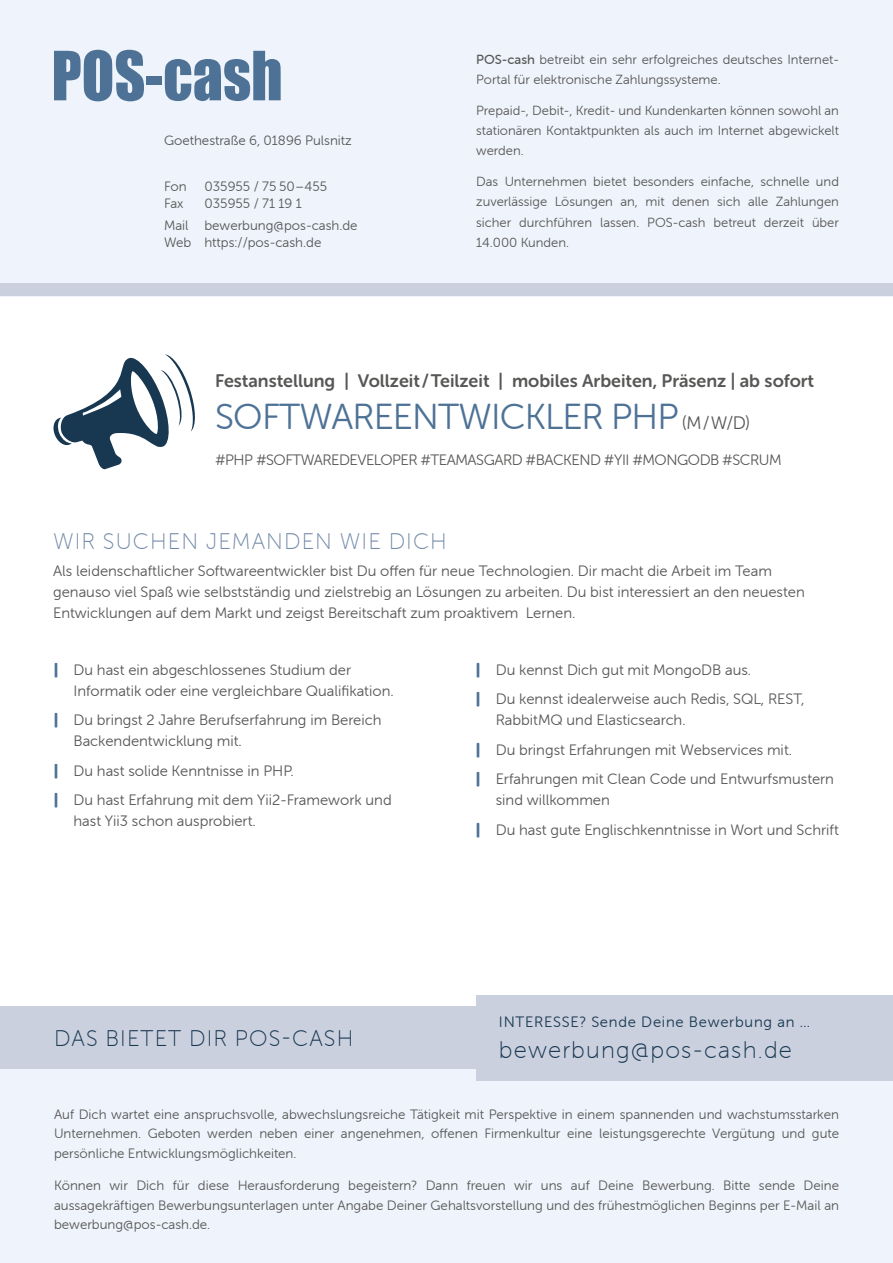
<style>
.page{position:relative;width:893px;height:1263px;background:#fff}
.page>*{position:absolute;margin:0;border:0;box-sizing:border-box;transform-origin:0 0}
.t1{font:36px "Museo Sans Rounded 300";letter-spacing:-.02em;color:#4e7296}
.t2{font:24px "Museo Sans Rounded 100";letter-spacing:.05em;color:#183852}
.t3{font:22.5px "Museo Sans Rounded 100";letter-spacing:.05em;color:#738aa9}
.t4{font:22.5px "Museo Sans Rounded 100";letter-spacing:.05em;color:#183852}
.t5{font:18px "Museo Sans Rounded 700";color:#575756}
.t6{font:15px/29.5px "Museo Sans Rounded 300";color:#575756}
.t7{font:15px "Museo Sans Rounded 300";letter-spacing:-.03em;color:#575756}
.t8{font:15px "Museo Sans Rounded 300";letter-spacing:.05em;color:#183852}
.t9{font:13.5px/19.5px "Museo Sans Rounded 300";color:#575756;text-align:justify}
.t10{font:13.2px/20.2px "Museo Sans Rounded 300";color:#575756;text-align:justify}
.s1{font-family:"Museo Sans Rounded 500"}
.s2{font-size:18px;color:#575756}
.s3{font-family:"Museo Sans Rounded";color:#4e7296}
</style>
<div class="page">
<div style="left:0;top:0;width:893px;height:296px;background:#eff3fb"></div>
<div style="left:0;top:283px;width:893px;height:13px;background:#cbd0de"></div>
<svg style="left:54px;top:50px;width:90px;height:51px"></svg>
<div style="left:146px;top:76px;width:16px;height:8px;background:#4e7296"></div>
<svg style="left:165px;top:51px;width:116px;height:50px"></svg>
<div style="left:0;top:1069px;width:893px;height:194px;background:#eff3fb"></div>
<div style="left:0;top:1006px;width:893px;height:63px;background:#cbd0de"></div>
<div style="left:476px;top:995px;width:417px;height:85px;background:#cbd0de"></div>
<svg style="left:53px;top:354px;width:142px;height:116px"></svg>
<p class="t9" style="left:164px;top:131px;width:189px">Goethestraße 6, 01896 Pulsnitz</p>
<p class="t9" style="left:164px;top:177px;width:24px">Fon</p>
<p class="t9" style="left:204px;top:177px;width:124px">035955 / 75 50 – 455</p>
<p class="t9" style="left:164px;top:193px;width:21px">Fax</p>
<p class="t9" style="left:164px;top:192px;width:195px;line-height:23px;text-indent:40px">035955 / 71 19 1<br>Mail bewerbung@pos-cash.de</p>
<p class="t9" style="left:164px;top:233px;width:159px">Web https://pos-cash.de</p>
<p class="t10" style="left:476px;top:49px;width:364px"><span class="s1">POS-cash</span> betreibt ein sehr erfolgreiches deutsches Internet-<br>Portal für elektronische Zahlungssysteme.</p>
<p class="t10" style="left:476px;top:100px;width:364px">Prepaid-, Debit-, Kredit- und Kundenkarten können sowohl an stationären Kontaktpunkten als auch im Internet abgewickelt werden.</p>
<p class="t10" style="left:476px;top:171px;width:364px">Das Unternehmen bietet besonders einfache, schnelle und zuverlässige Lösungen an, mit denen sich alle Zahlungen sicher durchführen lassen. POS-cash betreut derzeit über 14.000 Kunden.</p>
<p class="t5" style="left:215px;top:371px;width:601px">Festanstellung | Vollzeit/Teilzeit | mobiles Arbeiten, Präsenz | ab sofort</p>
<h1 class="t1" style="left:215px;top:398px;width:536px">SOFTWAREENTWICKLER PHP <span class="s2">(M/W/D)</span></h1>
<p class="t7" style="left:215px;top:452px;width:568px">#PHP #SOFTWAREDEVELOPER #TEAMASGARD #BACKEND #YII #MONGODB #SCRUM</p>
<h3 class="t3" style="left:53px;top:529px;width:395px">WIR SUCHEN JEMANDEN WIE DICH</h3>
<p class="t6" style="left:53px;top:560px;width:753px;line-height:21px">Als leidenschaftlicher Softwareentwickler bist Du offen für neue Technologien. Dir macht die Arbeit im Team genauso viel Spaß wie selbstständig und zielstrebig an Lösungen zu arbeiten. Du bist interessiert an den neuesten<br>Entwicklungen auf dem Markt und zeigst Bereitschaft zum proaktivem Lernen.</p>
<p class="t6" style="left:74px;top:659px;width:322px;line-height:21px;text-indent:-20px"><span class="s3">|</span> Du hast ein abgeschlossenes Studium der<br>Informatik oder eine vergleichbare Qualifikation.</p>
<p class="t6" style="left:74px;top:710px;width:309px;line-height:21px;text-indent:-20px"><span class="s3">|</span> Du bringst 2 Jahre Berufserfahrung im Bereich<br>Backendentwicklung mit.</p>
<p class="t6" style="left:54px;top:756px;width:339px"><span class="s3">|</span> Du hast solide Kenntnisse in PHP.<br><span class="s3">|</span> Du hast Erfahrung mit dem Yii2-Framework und</p>
<p class="t6" style="left:74px;top:806px;width:184px">hast Yii3 schon ausprobiert.</p>
<h3 class="t4" style="left:54px;top:1026px;width:301px">DAS BIETET DIR POS-CASH</h3>
<p class="t6" style="left:476px;top:655px;width:330px"><span class="s3">|</span> Du kennst Dich gut mit MongoDB aus.<br><span class="s3">|</span> Du kennst idealerweise auch Redis, SQL, REST,</p>
<p class="t6" style="left:476px;top:705px;width:359px;text-indent:20px">RabbitMQ und Elasticsearch.<br><span class="s3">|</span> Du bringst Erfahrungen mit Webservices mit.<br><span class="s3">|</span> Erfahrungen mit Clean Code und Entwurfsmustern</p>
<p class="t6" style="left:476px;top:785px;width:364px;text-indent:20px">sind willkommen<br><span class="s3">|</span> Du hast gute Englischkenntnisse in Wort und Schrift</p>
<p class="t8" style="left:499px;top:1013px;width:313px">INTERESSE? Sende Deine Bewerbung an …</p>
<h2 class="t2" style="left:499px;top:1037px;width:294px">bewerbung@pos-cash.de</h2>
<p class="t9" style="left:54px;top:1105px;width:786px">Auf Dich wartet eine anspruchsvolle, abwechslungsreiche Tätigkeit mit Perspektive in einem spannenden und wachstumsstarken Unternehmen. Geboten werden neben einer angenehmen, offenen Firmenkultur eine leistungsgerechte Vergütung und gute persönliche Entwicklungsmöglichkeiten.</p>
<p class="t9" style="left:54px;top:1176px;width:786px">Können wir Dich für diese Herausforderung begeistern? Dann freuen wir uns auf Deine Bewerbung. Bitte sende Deine aussagekräftigen Bewerbungsunterlagen unter Angabe Deiner Gehaltsvorstellung und des frühestmöglichen Beginns per E-Mail an bewerbung@pos-cash.de.</p>
</div>
